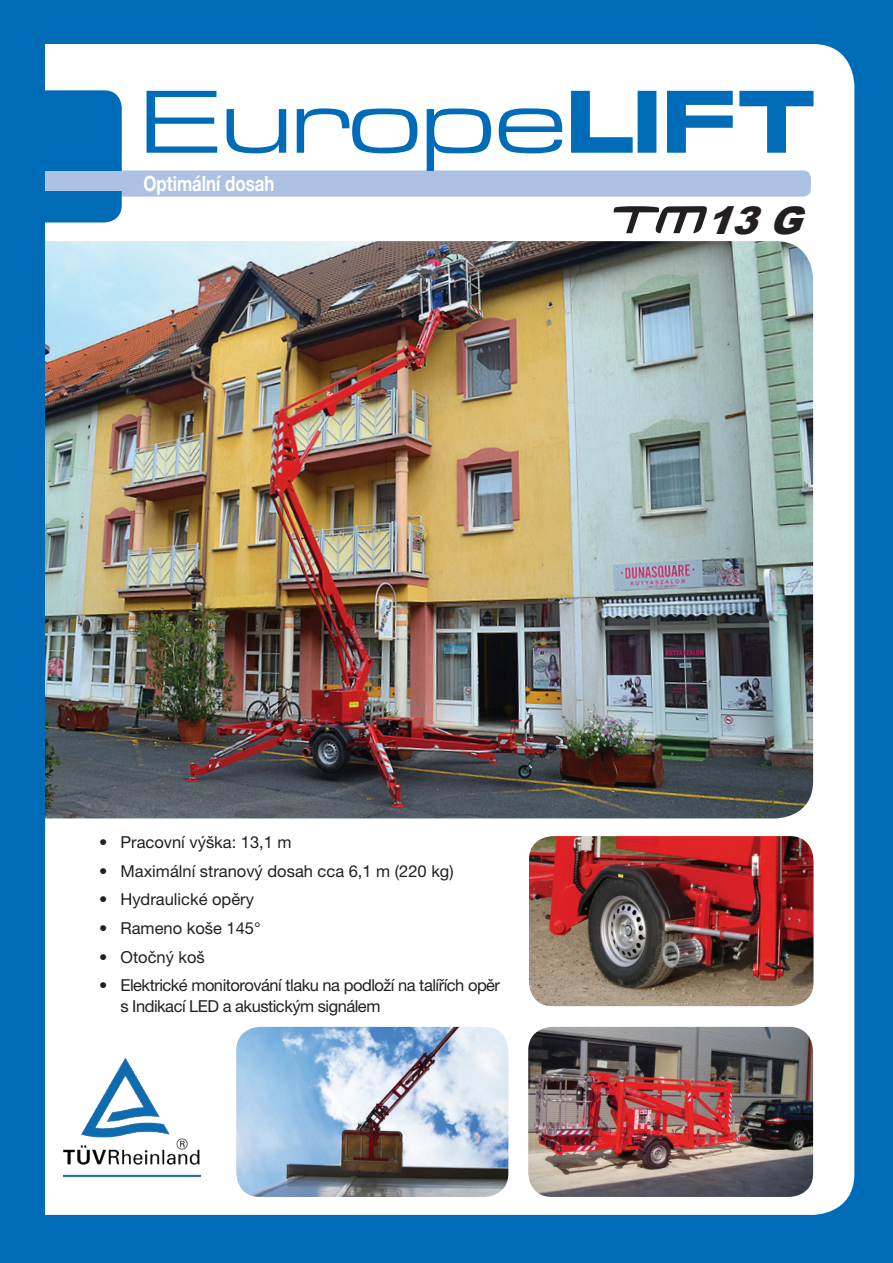
<style>
.page{position:relative;width:893px;height:1263px;background:#006cb7}
.page>*{position:absolute;margin:0;border:0;box-sizing:border-box;transform-origin:0 0}
.t1{font:italic 900 37.95px "Arial";color:#231f20}
.t2{font:700 21px "Helvetica Neue LT Pro";color:#fff;scale:.8 1}
.t3{font:16.5px/21px "Helvetica Neue LT Pro";letter-spacing:-.015em;color:#231f20}
</style>
<div class="page">
<div style="left:45px;top:44px;width:809px;height:1171px;background:#fff"></div>
<img style="left:59px;top:1057px;width:147px;height:125px">
<img style="left:45px;top:241px;width:768px;height:577px">
<img style="left:528px;top:1027px;width:285px;height:170px">
<img style="left:236px;top:1027px;width:272px;height:170px">
<img style="left:529px;top:836px;width:284px;height:170px">
<svg style="left:45px;top:90px;width:766px;height:143px"></svg>
<p class="t2" style="left:144px;top:170px;width:165px">Optimální dosah</p>
<p class="t1" style="left:706px;top:193px;width:116px">13G</p>
<p class="t3" style="left:99px;top:831px;width:194px">• Pracovní výška: 13,1 m</p>
<p class="t3" style="left:99px;top:860px;width:356px">• Maximální stranový dosah cca 6,1 m (220 kg)</p>
<p class="t3" style="left:99px;top:889px;width:156px">• Hydraulické opěry</p>
<p class="t3" style="left:99px;top:917px;width:163px">• Rameno koše 145°</p>
<p class="t3" style="left:99px;top:946px;width:107px">• Otočný koš</p>
<p class="t3" style="left:120px;top:975px;width:381px;text-indent:-21px">• Elektrické monitorování tlaku na podloží na talířích opěr s Indikací LED a akustickým signálem</p>
</div>
